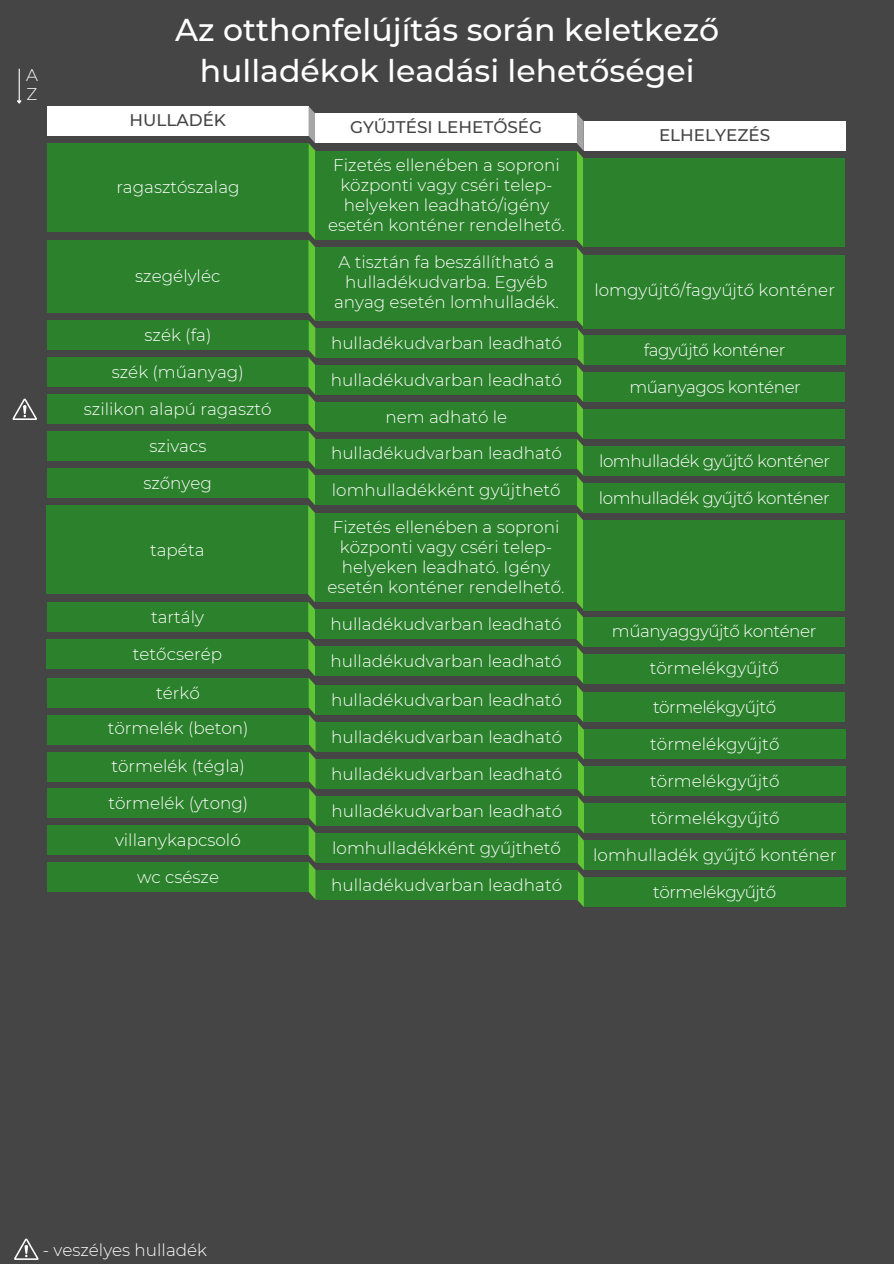
<style>
.page{position:relative;width:894px;height:1264px;background:#fff}
.page>*{position:absolute;margin:0;border:0;box-sizing:border-box;transform-origin:0 0}
.t1{font:500 31.5px "Montserrat";color:#fff}
.t2{font:300 16.8px/20px "Montserrat";color:#fff;text-align:center}
.t3{font:300 16.8px "Montserrat";letter-spacing:-.03em;color:#fff}
.t4{font:500 16.8px "Montserrat";color:#454545}
</style>
<div class="page">
<div style="left:0;top:0;width:893px;height:1263px;background:#454545"></div>
<div style="left:47px;top:106px;width:261px;height:30px;background:#fff"></div>
<div style="left:315px;top:114px;width:262px;height:29px;background:#fff"></div>
<div style="left:583px;top:121px;width:262px;height:29px;background:#fff"></div>
<div style="left:47px;top:602px;width:261px;height:29px;background:#2b812c"></div>
<div style="left:315px;top:609px;width:261px;height:30px;background:#2b812c"></div>
<div style="left:583px;top:617px;width:261px;height:29px;background:#2b812c"></div>
<div style="left:47px;top:862px;width:262px;height:30px;background:#2b812c"></div>
<div style="left:316px;top:870px;width:261px;height:29px;background:#2b812c"></div>
<div style="left:583px;top:877px;width:262px;height:29px;background:#2b812c"></div>
<div style="left:47px;top:431px;width:261px;height:30px;background:#2b812c"></div>
<div style="left:316px;top:439px;width:261px;height:29px;background:#2b812c"></div>
<div style="left:583px;top:446px;width:261px;height:29px;background:#2b812c"></div>
<div style="left:47px;top:678px;width:261px;height:29px;background:#2b812c"></div>
<div style="left:316px;top:685px;width:261px;height:29px;background:#2b812c"></div>
<div style="left:583px;top:692px;width:261px;height:30px;background:#2b812c"></div>
<svg style="left:14px;top:1238px;width:25px;height:21px"></svg>
<div style="left:47px;top:715px;width:262px;height:29px;background:#2b812c"></div>
<div style="left:316px;top:722px;width:261px;height:29px;background:#2b812c"></div>
<div style="left:584px;top:729px;width:261px;height:30px;background:#2b812c"></div>
<div style="left:47px;top:143px;width:261px;height:89px;background:#2b812c"></div>
<div style="left:315px;top:151px;width:262px;height:89px;background:#2b812c"></div>
<div style="left:583px;top:158px;width:261px;height:89px;background:#2b812c"></div>
<div style="left:47px;top:752px;width:262px;height:29px;background:#2b812c"></div>
<div style="left:316px;top:759px;width:261px;height:29px;background:#2b812c"></div>
<div style="left:584px;top:766px;width:261px;height:30px;background:#2b812c"></div>
<div style="left:48px;top:788px;width:261px;height:30px;background:#2b812c"></div>
<div style="left:316px;top:796px;width:261px;height:29px;background:#2b812c"></div>
<div style="left:584px;top:803px;width:261px;height:29px;background:#2b812c"></div>
<div style="left:47px;top:468px;width:261px;height:29px;background:#2b812c"></div>
<div style="left:315px;top:476px;width:261px;height:29px;background:#2b812c"></div>
<div style="left:583px;top:483px;width:261px;height:29px;background:#2b812c"></div>
<div style="left:47px;top:240px;width:261px;height:72px;background:#2b812c"></div>
<div style="left:315px;top:247px;width:261px;height:74px;background:#2b812c"></div>
<div style="left:583px;top:255px;width:261px;height:73px;background:#2b812c"></div>
<div style="left:47px;top:321px;width:261px;height:29px;background:#2b812c"></div>
<div style="left:316px;top:328px;width:261px;height:29px;background:#2b812c"></div>
<div style="left:583px;top:335px;width:261px;height:30px;background:#2b812c"></div>
<div style="left:47px;top:358px;width:261px;height:29px;background:#2b812c"></div>
<div style="left:315px;top:365px;width:261px;height:29px;background:#2b812c"></div>
<div style="left:583px;top:372px;width:261px;height:30px;background:#2b812c"></div>
<div style="left:47px;top:394px;width:261px;height:30px;background:#2b812c"></div>
<div style="left:315px;top:402px;width:261px;height:29px;background:#2b812c"></div>
<div style="left:583px;top:409px;width:261px;height:29px;background:#2b812c"></div>
<svg style="left:12px;top:398px;width:25px;height:22px"></svg>
<div style="left:47px;top:505px;width:261px;height:89px;background:#2b812c"></div>
<div style="left:315px;top:512px;width:261px;height:89px;background:#2b812c"></div>
<div style="left:583px;top:520px;width:261px;height:90px;background:#2b812c"></div>
<div style="left:47px;top:639px;width:261px;height:29px;background:#2b812c"></div>
<div style="left:315px;top:646px;width:261px;height:30px;background:#2b812c"></div>
<div style="left:583px;top:654px;width:261px;height:29px;background:#2b812c"></div>
<div style="left:47px;top:825px;width:261px;height:30px;background:#2b812c"></div>
<svg style="left:308px;top:106px;width:8px;height:793px"></svg>
<svg style="left:576px;top:114px;width:8px;height:793px"></svg>
<div style="left:316px;top:833px;width:261px;height:29px;background:#2b812c"></div>
<div style="left:584px;top:840px;width:261px;height:29px;background:#2b812c"></div>
<hr style="left:19px;top:69px;width:1px;height:32px;background:#fff">
<svg style="left:17px;top:99px;width:5px;height:5px"></svg>
<p class="t2" style="left:26px;top:65px;width:13px">A</p>
<p class="t2" style="left:26px;top:84px;width:12px">Z</p>
<p class="t1" style="left:175px;top:10px;width:545px">Az otthonfelújítás során keletkező</p>
<p class="t1" style="left:200px;top:51px;width:496px">hulladékok leadási lehetőségei</p>
<p class="t4" style="left:129px;top:110px;width:98px">HULLADÉK</p>
<p class="t4" style="left:350px;top:117px;width:194px">GYŰJTÉSI LEHETŐSÉG</p>
<p class="t2" style="left:116px;top:177px;width:125px">ragasztószalag</p>
<p class="t2" style="left:135px;top:266px;width:87px">szegélyléc</p>
<p class="t2" style="left:328px;top:155px;width:238px">Fizetés ellenében a soproni központi vagy cséri telep&shy;helyeken leadható/igény esetén konténer rendelhető.</p>
<p class="t2" style="left:338px;top:252px;width:217px">A tisztán fa beszállítható a hulladékudvarba. Egyéb</p>
<p class="t2" style="left:334px;top:292px;width:226px">anyag esetén lomhulladék.</p>
<p class="t2" style="left:144px;top:325px;width:68px">szék (fa)</p>
<p class="t2" style="left:331px;top:333px;width:232px">hulladékudvarban leadható</p>
<p class="t2" style="left:112px;top:362px;width:133px">szék (műanyag)</p>
<p class="t2" style="left:331px;top:369px;width:232px">hulladékudvarban leadható</p>
<p class="t2" style="left:84px;top:399px;width:189px">szilikon alapú ragasztó</p>
<p class="t2" style="left:385px;top:406px;width:123px">nem adható le</p>
<p class="t2" style="left:149px;top:436px;width:58px">szivacs</p>
<p class="t2" style="left:331px;top:443px;width:232px">hulladékudvarban leadható</p>
<p class="t4" style="left:658px;top:125px;width:113px">ELHELYEZÉS</p>
<p class="t2" style="left:594px;top:280px;width:242px">lomgyűjtő/fagyűjtő konténer</p>
<p class="t3" style="left:643px;top:339px;width:143px">fagyűjtő konténer</p>
<p class="t3" style="left:629px;top:377px;width:173px">műanyagos konténer</p>
<p class="t3" style="left:599px;top:450px;width:232px">lomhulladék gyűjtő konténer</p>
<p class="t2" style="left:143px;top:473px;width:70px">szőnyeg</p>
<p class="t2" style="left:332px;top:480px;width:230px">lomhulladékként gyűjthető</p>
<p class="t3" style="left:598px;top:487px;width:232px">lomhulladék gyűjtő konténer</p>
<p class="t2" style="left:150px;top:539px;width:56px">tapéta</p>
<p class="t2" style="left:327px;top:517px;width:238px">Fizetés ellenében a soproni központi vagy cséri telep&shy;helyeken leadható. Igény esetén konténer rendelhető.</p>
<p class="t2" style="left:151px;top:606px;width:54px">tartály</p>
<p class="t2" style="left:330px;top:614px;width:232px">hulladékudvarban leadható</p>
<p class="t2" style="left:133px;top:643px;width:91px">tetőcserép</p>
<p class="t2" style="left:330px;top:651px;width:232px">hulladékudvarban leadható</p>
<p class="t2" style="left:156px;top:682px;width:45px">térkő</p>
<p class="t2" style="left:331px;top:690px;width:232px">hulladékudvarban leadható</p>
<p class="t2" style="left:108px;top:718px;width:142px">törmelék (beton)</p>
<p class="t2" style="left:331px;top:727px;width:232px">hulladékudvarban leadható</p>
<p class="t2" style="left:111px;top:756px;width:135px">törmelék (tégla)</p>
<p class="t2" style="left:331px;top:763px;width:232px">hulladékudvarban leadható</p>
<p class="t2" style="left:108px;top:793px;width:141px">törmelék (ytong)</p>
<p class="t2" style="left:331px;top:800px;width:232px">hulladékudvarban leadható</p>
<p class="t3" style="left:611px;top:621px;width:206px">műanyaggyűjtő konténer</p>
<p class="t2" style="left:649px;top:658px;width:131px">törmelékgyűjtő</p>
<p class="t3" style="left:653px;top:697px;width:124px">törmelékgyűjtő</p>
<p class="t2" style="left:650px;top:734px;width:131px">törmelékgyűjtő</p>
<p class="t2" style="left:650px;top:771px;width:131px">törmelékgyűjtő</p>
<p class="t2" style="left:650px;top:808px;width:131px">törmelékgyűjtő</p>
<p class="t2" style="left:115px;top:830px;width:127px">villanykapcsoló</p>
<p class="t2" style="left:332px;top:837px;width:230px">lomhulladékként gyűjthető</p>
<p class="t2" style="left:593px;top:845px;width:245px">lomhulladék gyűjtő konténer</p>
<p class="t2" style="left:137px;top:867px;width:84px">wc csésze</p>
<p class="t2" style="left:331px;top:874px;width:232px">hulladékudvarban leadható</p>
<p class="t3" style="left:653px;top:881px;width:124px">törmelékgyűjtő</p>
<p class="t2" style="left:43px;top:1240px;width:166px">- veszélyes hulladék</p>
</div>
